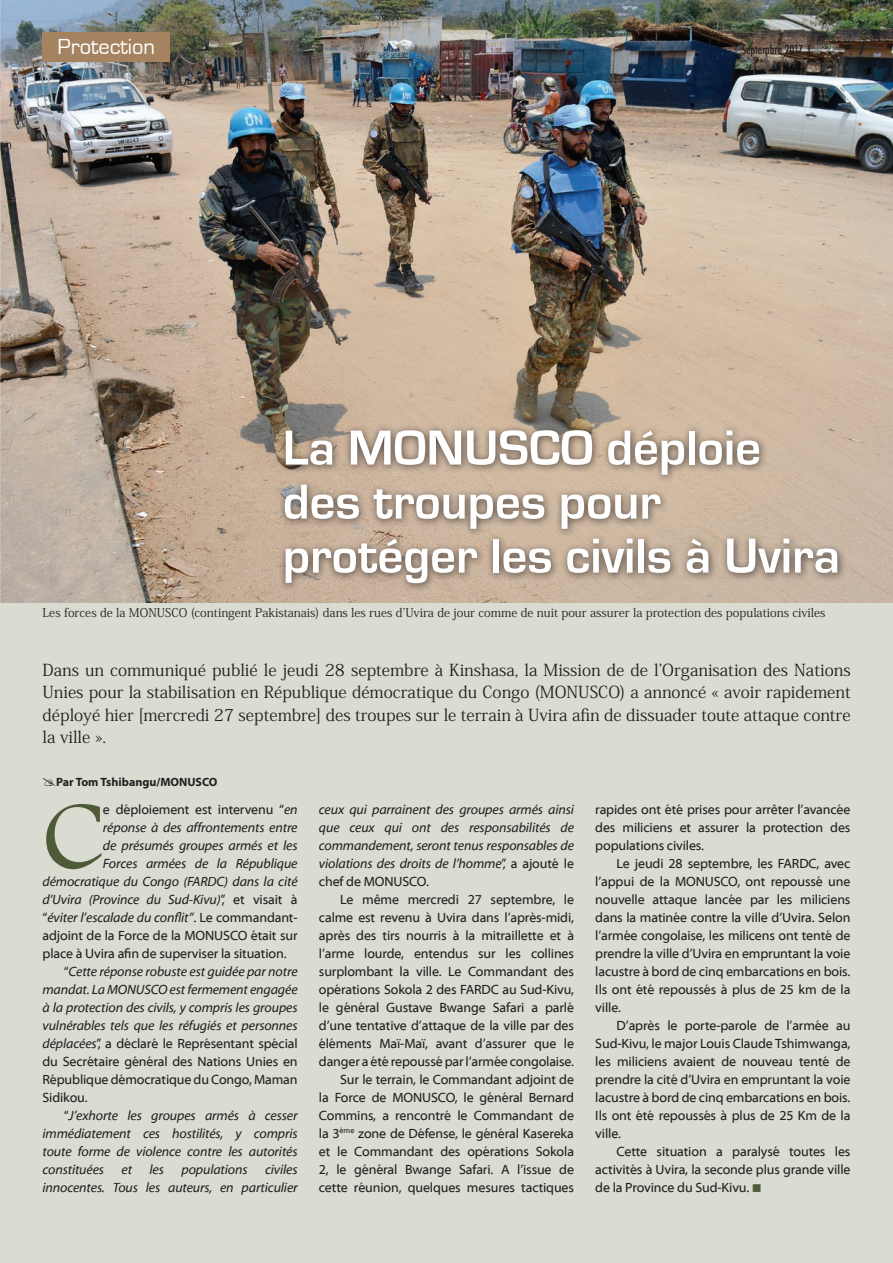
<style>
.page{position:relative;width:893px;height:1263px;background:#dadbd1}
.page>*{position:absolute;margin:0;border:0;box-sizing:border-box;transform-origin:0 0}
.t1{font:99.9px "Footlight MT Light";color:#4f5b38}
.t2{font:700 51px/54px "Eurostile";color:#fff}
.t3{font:22.5px "Eurostile";color:#fff}
.t4{font:500 condensed 18px "Futura";color:#231f20}
.t5{font:16.5px/22.5px "Koz Min Pr 6 N";color:#231f20;text-align:justify}
.t6{font:13.5px/18px "Myriad Web Pro";letter-spacing:-.01em;color:#231f20;text-align:justify}
.t7{font:italic 13.5px/18px "Myriad Web Pro";letter-spacing:-.01em;color:#231f20;text-align:right}
.t8{font:12px "Koz Min Pr 6 N";color:#231f20}
.t9{font:700 12px "Myriad Pro";color:#231f20}
.t10{font:500 condensed 12px "Futura";color:#231f20}
.s1{color:#808285}
.s2{font-style:italic}
.s3{font-style:normal}
.s4{color:#4f5b38}
</style>
<div class="page">
<img style="left:0;top:0;width:893px;height:602px">
<div style="left:43px;top:32px;width:127px;height:30px;background:#a58360"></div>
<div style="left:278px;top:424px;width:569px;height:168px;background:#231f20;opacity:.75"></div>
<svg style="left:849px;top:0;width:2px;height:55px"></svg>
<h3 class="t3" style="left:57px;top:34px;width:99px">Protection</h3>
<p class="t10" style="left:742px;top:42px;width:95px">Septembre 2017 | <span class="s1">N°73</span></p>
<h3 class="t4" style="left:858px;top:37px;width:9px">7</h3>
<h2 class="t2" style="left:283px;top:422px;width:559px">La MONUSCO déploie des troupes pour protéger les civils à Uvira</h2>
<p class="t8" style="left:43px;top:606px;width:785px">Les forces de la MONUSCO (contingent Pakistanais) dans les rues d’Uvira de jour comme de nuit pour assurer la protection des populations civiles</p>
<p class="t5" style="left:43px;top:659px;width:810px">Dans un communiqué publié le jeudi 28 septembre à Kinshasa, la Mission de de l’Organisation des Nations Unies pour la stabilisation en République démocratique du Congo (MONUSCO) a annoncé « avoir rapidement déployé hier [mercredi 27 septembre] des troupes sur le terrain à Uvira afin de dissuader toute attaque contre la ville ».</p>
<p class="t9" style="left:56px;top:774px;width:163px">Par Tom Tshibangu/MONUSCO</p>
<h1 class="t1" style="left:43px;top:777px;width:63px">C</h1>
<p class="t6" style="left:103px;top:801px;width:196px">e déploiement est intervenu “<span class="s2">en</span></p>
<p class="t7" style="left:103px;top:819px;width:196px">réponse à des affrontements entre</p>
<p class="t7" style="left:103px;top:836px;width:196px">de présumés groupes armés et les</p>
<p class="t7" style="left:103px;top:854px;width:196px">Forces armées de la République</p>
<p class="t7" style="left:43px;top:872px;width:257px">démocratique du Congo (FARDC) dans la cité</p>
<p class="t7" style="left:43px;top:890px;width:257px">d’Uvira (Province du Sud-Kivu)<span class="s3">”, et visait à</span></p>
<p class="t7" style="left:43px;top:908px;width:257px"><span class="s3">“</span>éviter l’escalade du conflit”<span class="s3">. Le commandant-</span></p>
<p class="t6" style="left:43px;top:926px;width:257px">adjoint de la Force de la MONUSCO était sur</p>
<p class="t6" style="left:43px;top:944px;width:245px">place à Uvira afin de superviser la situation.</p>
<p class="t7" style="left:64px;top:962px;width:235px"><span class="s3">“</span>Cette réponse robuste est guidée par notre</p>
<p class="t7" style="left:43px;top:980px;width:257px">mandat. La MONUSCO est fermement engagée</p>
<p class="t7" style="left:43px;top:998px;width:257px">à la protection des civils, y compris les groupes</p>
<p class="t7" style="left:43px;top:1016px;width:257px">vulnérables tels que les réfugiés et personnes</p>
<p class="t6" style="left:43px;top:1034px;width:257px"><span class="s2">déplacées</span>”, a déclaré le Représentant spécial</p>
<p class="t6" style="left:43px;top:1052px;width:257px">du Secrétaire général des Nations Unies en</p>
<p class="t6" style="left:43px;top:1070px;width:257px">République démocratique du Congo, Maman</p>
<p class="t6" style="left:43px;top:1088px;width:47px">Sidikou.</p>
<p class="t7" style="left:64px;top:1106px;width:235px"><span class="s3">“</span>J’exhorte les groupes armés à cesser</p>
<p class="t7" style="left:43px;top:1124px;width:257px">immédiatement ces hostilités, y compris</p>
<p class="t7" style="left:43px;top:1142px;width:257px">toute forme de violence contre les autorités</p>
<p class="t7" style="left:43px;top:1160px;width:63px">constituées</p>
<p class="t7" style="left:122px;top:1160px;width:12px">et</p>
<p class="t7" style="left:150px;top:1160px;width:16px">les</p>
<p class="t7" style="left:181px;top:1160px;width:68px">populations</p>
<p class="t7" style="left:43px;top:1160px;width:257px">civiles<br>innocentes. Tous les auteurs, en particulier</p>
<p class="t7" style="left:319px;top:801px;width:257px;text-align:justify">ceux qui parrainent des groupes armés ainsi que ceux qui ont des responsabilités de commandement, seront tenus responsables de violations des droits de l’homme<span class="s3">”, a ajouté le chef de MONUSCO.</span></p>
<p class="t6" style="left:319px;top:890px;width:257px;text-align:right">Le même mercredi 27 septembre, le calme est revenu à Uvira dans l’après-midi, après des tirs nourris à la mitraillette et à l’arme lourde, entendus sur les collines surplombant la ville. Le Commandant des opérations Sokola 2 des FARDC au Sud-Kivu, le général Gustave Bwange Safari a parlé d’une tentative d’attaque de la ville par des éléments Maï-Maï, avant d’assurer que le danger a été repoussé par l’armée congolaise.<br>Sur le terrain, le Commandant adjoint de<br>la Force de MONUSCO, le général Bernard Commins, a rencontré le Commandant de la 3<sup>ème</sup> zone de Défense, le général Kasereka et le Commandant des opérations Sokola 2, le général Bwange Safari. A l’issue de cette réunion, quelques mesures tactiques</p>
<p class="t6" style="left:595px;top:800px;width:257px">rapides ont été prises pour arrêter l’avancée des miliciens et assurer la protection des populations civiles.</p>
<p class="t6" style="left:595px;top:854px;width:257px;text-indent:21px">Le jeudi 28 septembre, les FARDC, avec l’appui de la MONUSCO, ont repoussé une nouvelle attaque lancée par les miliciens dans la matinée contre la ville d’Uvira. Selon l’armée congolaise, les milicens ont tenté de prendre la ville d’Uvira en empruntant la voie lacustre à bord de cinq embarcations en bois.<br>Ils ont été repoussés à plus de 25 km de la ville.</p>
<p class="t6" style="left:595px;top:1016px;width:257px;text-indent:21px">D’après le porte-parole de l’armée au Sud-Kivu, le major Louis Claude Tshimwanga, les miliciens avaient de nouveau tenté de prendre la cité d’Uvira en empruntant la voie lacustre à bord de cinq embarcations en bois.<br>Ils ont été repoussés à plus de 25 Km de la ville.</p>
<p class="t6" style="left:595px;top:1142px;width:257px;text-indent:21px">Cette situation a paralysé toutes les activités à Uvira, la seconde plus grande ville de la Province du Sud-Kivu. <span class="s4">■</span></p>
</div>
